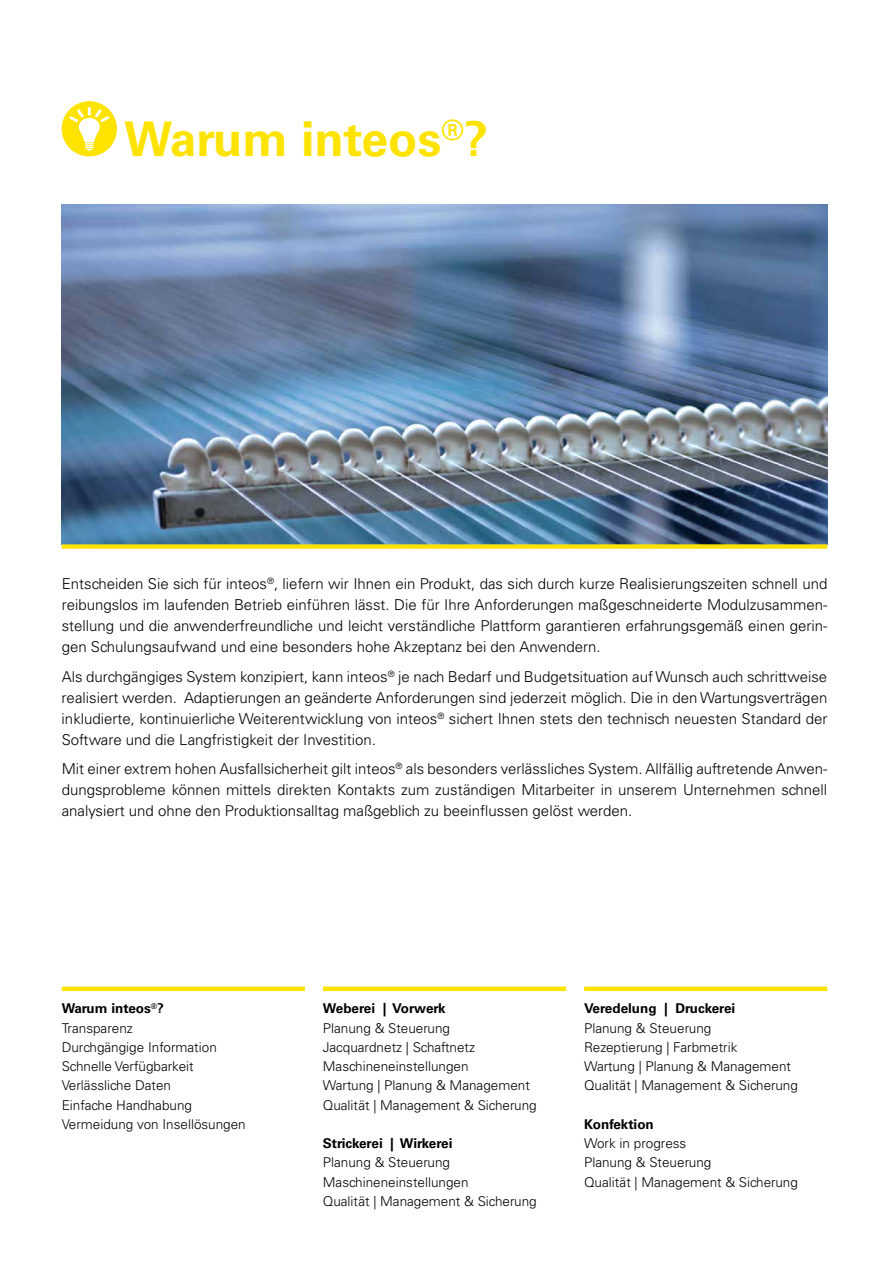
<style>
.page{position:relative;width:889px;height:1263px;background:#fff}
.page>*{position:absolute;margin:0;border:0;box-sizing:border-box;transform-origin:0 0}
.t1{font:700 48px "Univers LT Std";color:#ffe300}
.t2{font:300 15px/21px "Univers LT Std";color:#000;text-align:justify}
.t3{font:300 13.5px/19.2px "Univers LT Std";color:#000}
.t4{font:700 13.5px "Univers LT Std";color:#000}
.s1{font-weight:700}
</style>
<div class="page">
<img style="left:62px;top:204px;width:765px;height:340px">
<div style="left:62px;top:986px;width:243px;height:5px;background:#ffe300"></div>
<div style="left:323px;top:986px;width:243px;height:5px;background:#ffe300"></div>
<div style="left:584px;top:986px;width:243px;height:5px;background:#ffe300"></div>
<div style="left:62px;top:544px;width:765px;height:5px;background:#ffe300"></div>
<div style="left:62px;top:101px;width:55px;height:55px;background:#ffe300;border-radius:50%"></div>
<svg style="left:69px;top:107px;width:40px;height:44px"></svg>
<h1 class="t1" style="left:124px;top:111px;width:365px">Warum inteos<sup>®</sup>?</h1>
<p class="t2" style="left:62px;top:573px;width:767px">Entscheiden Sie sich für inteos<sup>®</sup>, liefern wir Ihnen ein Produkt, das sich durch kurze Realisierungszeiten schnell und reibungslos im laufenden Betrieb einführen lässt. Die für Ihre Anforderungen maßgeschneiderte Modulzusammen&shy;stellung und die anwenderfreundliche und leicht verständliche Plattform garantieren erfahrungsgemäß einen gerin&shy;gen Schulungsaufwand und eine besonders hohe Akzeptanz bei den Anwendern.</p>
<p class="t2" style="left:62px;top:666px;width:767px">Als durchgängiges System konzipiert, kann inteos<sup>®</sup> je nach Bedarf und Budgetsituation auf Wunsch auch schrittweise realisiert werden. Adaptierungen an geänderte Anforderungen sind jederzeit möglich. Die in den Wartungsverträgen inkludierte, kontinuierliche Weiterentwicklung von inteos<sup>®</sup> sichert Ihnen stets den technisch neuesten Standard der Software und die Langfristigkeit der Investition.</p>
<p class="t2" style="left:62px;top:758px;width:767px">Mit einer extrem hohen Ausfallsicherheit gilt inteos<sup>®</sup> als besonders verlässliches System. Allfällig auftretende Anwen&shy;dungsprobleme können mittels direkten Kontakts zum zuständigen Mitarbeiter in unserem Unternehmen schnell analysiert und ohne den Produktionsalltag maßgeblich zu beeinflussen gelöst werden.</p>
<p class="t3" style="left:62px;top:999px;width:186px"><span class="s1">Warum inteos</span><sup>®</sup><span class="s1">?<br></span>Transparenz<br>Durchgängige Information<br>Schnelle Verfügbarkeit<br>Verlässliche Daten<br>Einfache Handhabung<br>Vermeidung von Insellösungen</p>
<p class="t4" style="left:323px;top:1001px;width:124px">Weberei | Vorwerk</p>
<p class="t3" style="left:323px;top:1018px;width:215px">Planung &amp; Steuerung<br>Jacquardnetz | Schaftnetz<br>Maschineneinstellungen<br>Wartung | Planung &amp; Management<br>Qualität | Management &amp; Sicherung</p>
<p class="t4" style="left:323px;top:1135px;width:131px">Strickerei | Wirkerei</p>
<p class="t3" style="left:323px;top:1153px;width:215px">Planung &amp; Steuerung<br>Maschineneinstellungen<br>Qualität | Management &amp; Sicherung</p>
<p class="t4" style="left:584px;top:1001px;width:153px">Veredelung | Druckerei</p>
<p class="t3" style="left:584px;top:1018px;width:215px">Planung &amp; Steuerung<br>Rezeptierung | Farbmetrik<br>Wartung | Planung &amp; Management<br>Qualität | Management &amp; Sicherung</p>
<p class="t4" style="left:584px;top:1116px;width:71px">Konfektion</p>
<p class="t3" style="left:584px;top:1134px;width:215px">Work in progress<br>Planung &amp; Steuerung<br>Qualität | Management &amp; Sicherung</p>
</div>
